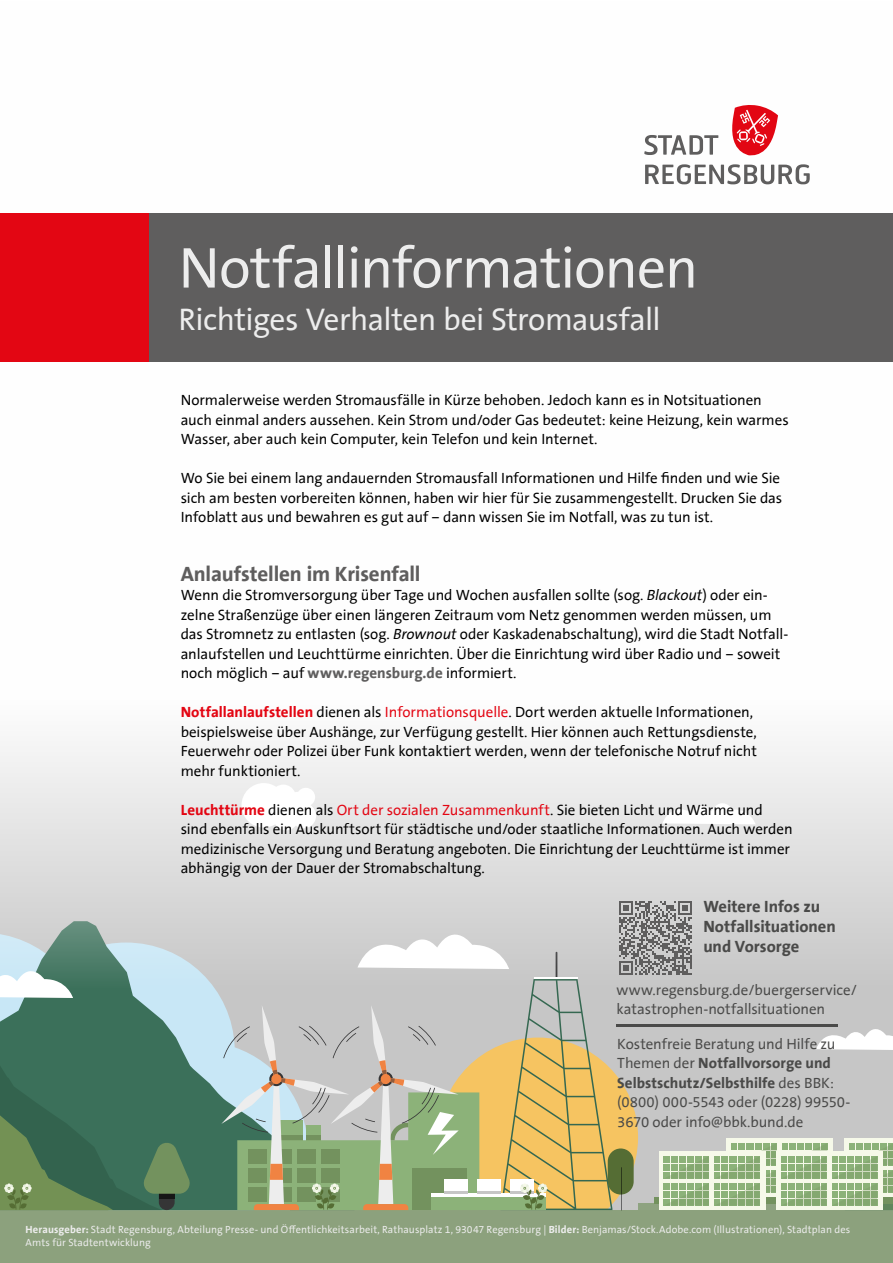
<style>
.page{position:relative;width:893px;height:1263px;background:#fff}
.page>*{position:absolute;margin:0;border:0;box-sizing:border-box;transform-origin:0 0}
.t1{font:58.2px "The Sans Office LF";letter-spacing:-.02em;color:#ededed}
.t2{font:31.65px "The Sans Office LF";letter-spacing:-.02em;color:#ededed}
.t3{font:700 21px "The Sans Office LF";letter-spacing:-.005em;color:#5f5e5e}
.t4{font:700 16.5px/19.8px "The Sans Office LF";color:#4a4a49}
.t5{font:15px/19.5px "The Sans Office LF";letter-spacing:-.01em;color:#000}
.t6{font:15px/19.5px "The Sans Office LF";letter-spacing:-.005em;color:#4a4a49}
.t7{font:10.5px/12.6px "The Sans Office LF";letter-spacing:.005em;color:#ececec}
.s1{font-style:italic}
.s2{font-weight:700;color:#5f5e5e}
.s3{font-weight:700;color:#e30613}
.s4{color:#e30613}
.s5{font-weight:700}
</style>
<div class="page">
<svg style="left:0;top:746px;width:893px;height:155px;fill:#e5e5e5"></svg>
<div style="left:0;top:1210px;width:893px;height:53px;background:#8ca17d"></div>
<svg style="left:872px;top:746px;width:21px;height:128px"></svg>
<svg style="left:192px;top:921px;width:29px;height:289px;background:#8aaca8"></svg>
<svg style="left:241px;top:783px;width:75px;height:47px"></svg>
<svg style="left:662px;top:794px;width:94px;height:30px"></svg>
<svg style="left:0;top:873px;width:192px;height:337px;background:#729685"></svg>
<div style="left:149px;top:213px;width:744px;height:148px;background:#5f5e5e"></div>
<div style="left:0;top:213px;width:149px;height:148px;background:#e30613"></div>
<svg style="left:221px;top:901px;width:672px;height:309px;background:#c2c3b1"></svg>
<hr style="left:617px;top:1025px;width:221px;height:2px;background:#4a4a49">
<h1 class="t1" style="left:179px;top:230px;width:521px">Notfallinformationen</h1>
<h2 class="t2" style="left:179px;top:299px;width:484px">Richtiges Verhalten bei Stromausfall</h2>
<p class="t5" style="left:181px;top:390px;width:609px">Normalerweise werden Stromausfälle in Kürze behoben. Jedoch kann es in Notsituationen auch einmal anders aussehen. Kein Strom und/oder Gas bedeutet: keine Heizung, kein warmes<br>Wasser, aber auch kein Computer, kein Telefon und kein Internet.</p>
<p class="t5" style="left:181px;top:468px;width:603px">Wo Sie bei einem lang andauernden Stromausfall Informationen und Hilfe finden und wie Sie sich am besten vorbereiten können, haben wir hier für Sie zusammengestellt. Drucken Sie das<br>Infoblatt aus und bewahren es gut auf – dann wissen Sie im Notfall, was zu tun ist.</p>
<h3 class="t3" style="left:181px;top:560px;width:241px">Anlaufstellen im Krisenfall</h3>
<p class="t5" style="left:181px;top:585px;width:609px">Wenn die Stromversorgung über Tage und Wochen ausfallen sollte (sog. <span class="s1">Blackout</span>) oder ein&shy;zelne Straßenzüge über einen längeren Zeitraum vom Netz genommen werden müssen, um das Stromnetz zu entlasten (sog. <span class="s1">Brownout</span> oder Kaskadenabschaltung), wird die Stadt Notfall&shy;anlaufstellen und Leuchttürme einrichten. Über die Einrichtung wird über Radio und – soweit noch möglich – auf <span class="s2">www.regensburg.de</span> informiert.</p>
<p class="t5" style="left:181px;top:702px;width:578px"><span class="s3">Notfallanlaufstellen</span> dienen als <span class="s4">Informationsquelle</span>. Dort werden aktuelle Informationen, beispielsweise über Aushänge, zur Verfügung gestellt. Hier können auch Rettungsdienste, Feuerwehr oder Polizei über Funk kontaktiert werden, wenn der telefonische Notruf nicht mehr funktioniert.</p>
<p class="t5" style="left:181px;top:800px;width:613px"><span class="s3">Leuchttürme</span> dienen als <span class="s4">Ort der sozialen Zusammenkunft</span>. Sie bieten Licht und Wärme und sind ebenfalls ein Auskunftsort für städtische und/oder staatliche Informationen. Auch werden medizinische Versorgung und Beratung angeboten. Die Einrichtung der Leuchttürme ist immer abhängig von der Dauer der Stromabschaltung.</p>
<p class="t4" style="left:703px;top:897px;width:134px">Weitere Infos zu<br>Notfallsituationen und Vorsorge</p>
<p class="t6" style="left:617px;top:980px;width:242px">www.regensburg.de/buergerservice/ katastrophen-notfallsituationen</p>
<p class="t6" style="left:617px;top:1034px;width:235px">Kostenfreie Beratung und Hilfe zu Themen der <span class="s5">Notfallvorsorge und Selbstschutz/Selbsthilfe</span> des BBK: (0800) 000-5543 oder (0228) 99550- 3670 oder info@bbk.bund.de</p>
<p class="t7" style="left:26px;top:1223px;width:826px"><span class="s5">Herausgeber:</span> Stadt Regensburg, Abteilung Presse- und Öffentlichkeitsarbeit, Rathausplatz 1, 93047 Regensburg | <span class="s5">Bilder:</span> Benjamas/Stock.Adobe.com (Illustrationen), Stadtplan des<br>Amts für Stadtentwicklung</p>
</div>
